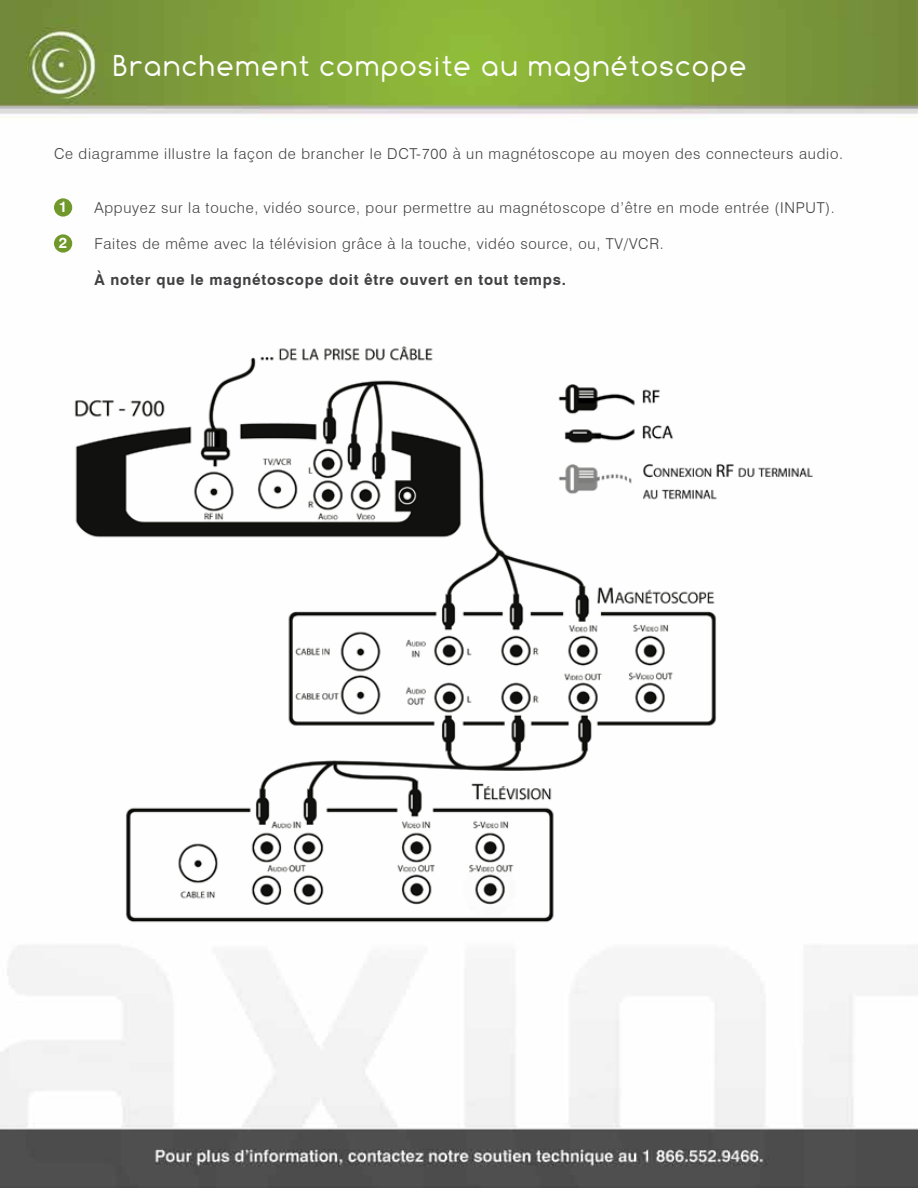
<style>
.page{position:relative;width:918px;height:1188px;background:#fff}
.page>*{position:absolute;margin:0;border:0;box-sizing:border-box;transform-origin:0 0}
.t1{font:30px "Comfortaa";letter-spacing:.05em;color:#fff}
.t2{font:300 15px "Swiss 721 BT";letter-spacing:.05em;color:#414042}
.t3{font:700 15px "Swiss 721 BT";letter-spacing:.05em;color:#414042}
.t4{font:700 15px "Swiss 721 BT";color:#fff}
</style>
<div class="page">
<img style="left:0;top:0;width:918px;height:1188px">
<img style="left:54px;top:330px;width:773px;height:615px">
<div style="left:54px;top:198px;width:18px;height:19px;background:#70982b;border-radius:50%"></div>
<div style="left:54px;top:234px;width:18px;height:19px;background:#70982b;border-radius:50%"></div>
<h1 class="t1" style="left:113px;top:49px;width:635px">Branchement composite au magnétoscope</h1>
<p class="t2" style="left:54px;top:145px;width:791px">Ce diagramme illustre la façon de brancher le DCT-700 à un magnétoscope au moyen des connecteurs audio.</p>
<p class="t2" style="left:94px;top:199px;width:742px">Appuyez sur la touche, vidéo source, pour permettre au magnétoscope d’être en mode entrée (INPUT).</p>
<p class="t2" style="left:94px;top:235px;width:571px">Faites de même avec la télévision grâce à la touche, vidéo source, ou, TV/VCR.</p>
<p class="t3" style="left:95px;top:271px;width:473px">À noter que le magnétoscope doit être ouvert en tout temps.</p>
<p class="t4" style="left:59px;top:198px;width:10px">1</p>
<p class="t4" style="left:59px;top:234px;width:10px">2</p>
</div>
